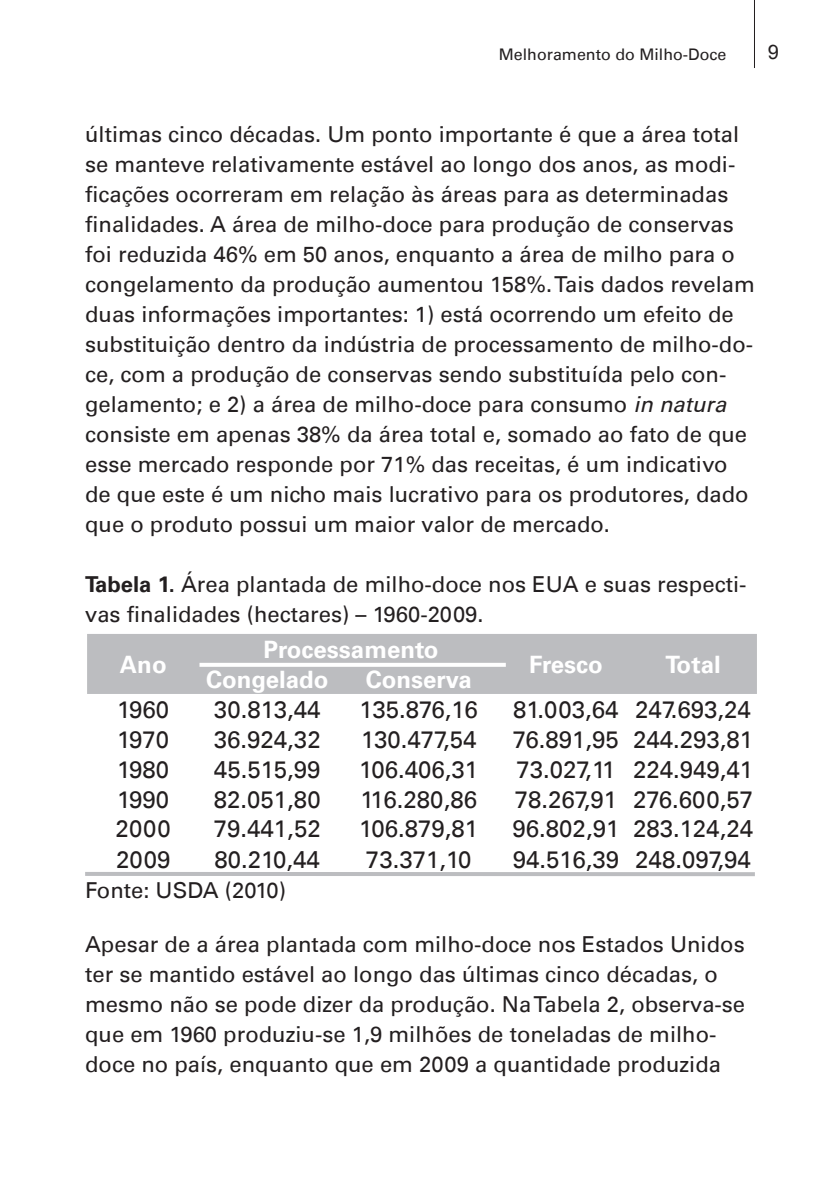
<style>
.page{position:relative;width:840px;height:1191px;background:#fff}
.page>*{position:absolute;margin:0;border:0;box-sizing:border-box;transform-origin:0 0}
.t1{font:24px "Univers LT";color:#231f20}
.t2{font:700 24px "Univers LT";color:#fff}
.t3{font:22px/30px "Univers LT";color:#231f20}
.t4{font:20px "Arial";color:#231f20}
.t5{font:16px "Univers LT";color:#231f20}
.s1{font-style:italic}
.s2{font-weight:700}
</style>
<div class="page">
<hr style="left:753px;top:0;width:1px;height:68px;background:#231f20">
<div style="left:87px;top:634px;width:669px;height:60px;background:#bcbdc0"></div>
<hr style="left:85px;top:872px;width:669px;height:4px;background:#bcbdc0">
<hr style="left:199px;top:663px;width:306px;height:4px;background:#fff">
<p class="t5" style="left:498px;top:45px;width:229px">Melhoramento do Milho-Doce</p>
<p class="t4" style="left:767px;top:38px;width:13px">9</p>
<p class="t3" style="left:85px;top:119px;width:671px">últimas cinco décadas. Um ponto importante é que a área total se manteve relativamente estável ao longo dos anos, as modi&shy;ficações ocorreram em relação às áreas para as determinadas finalidades. A área de milho-doce para produção de conservas foi reduzida 46% em 50 anos, enquanto a área de milho para o congelamento da produção aumentou 158%. Tais dados revelam duas informações importantes: 1) está ocorrendo um efeito de substituição dentro da indústria de processamento de milho-do&shy;ce, com a produção de conservas sendo substituída pelo con&shy;gelamento; e 2) a área de milho-doce para consumo <span class="s1">in natura </span>consiste em apenas 38% da área total e, somado ao fato de que esse mercado responde por 71% das receitas, é um indicativo de que este é um nicho mais lucrativo para os produtores, dado que o produto possui um maior valor de mercado.</p>
<p class="t3" style="left:85px;top:569px;width:662px"><span class="s2">Tabela 1.</span> Área plantada de milho-doce nos EUA e suas respecti&shy;vas finalidades (hectares) – 1960-2009.</p>
<p class="t2" style="left:120px;top:650px;width:48px">Ano</p>
<p class="t2" style="left:263px;top:635px;width:176px">Processamento</p>
<p class="t2" style="left:529px;top:650px;width:75px">Fresco</p>
<p class="t2" style="left:665px;top:650px;width:57px">Total</p>
<p class="t2" style="left:206px;top:665px;width:124px">Congelado</p>
<p class="t2" style="left:365px;top:665px;width:107px">Conserva</p>
<p class="t1" style="left:117px;top:695px;width:53px">1960</p>
<p class="t1" style="left:214px;top:695px;width:108px">30.813,44</p>
<p class="t1" style="left:359px;top:695px;width:120px">135.876,16</p>
<p class="t1" style="left:513px;top:695px;width:239px">81.003,64 247.693,24</p>
<p class="t1" style="left:117px;top:725px;width:53px">1970</p>
<p class="t1" style="left:214px;top:725px;width:108px">36.924,32</p>
<p class="t1" style="left:361px;top:725px;width:117px">130.477,54</p>
<p class="t1" style="left:512px;top:725px;width:242px">76.891,95 244.293,81</p>
<p class="t1" style="left:117px;top:755px;width:53px">1980</p>
<p class="t1" style="left:214px;top:755px;width:108px">45.515,99</p>
<p class="t1" style="left:359px;top:755px;width:120px">106.406,31</p>
<p class="t1" style="left:516px;top:755px;width:238px">73.027,11 224.949,41</p>
<p class="t1" style="left:117px;top:785px;width:53px">1990</p>
<p class="t1" style="left:214px;top:785px;width:108px">82.051,80</p>
<p class="t1" style="left:360px;top:785px;width:118px">116.280,86</p>
<p class="t1" style="left:514px;top:785px;width:240px">78.267,91 276.600,57</p>
<p class="t1" style="left:116px;top:814px;width:57px">2000</p>
<p class="t1" style="left:214px;top:814px;width:108px">79.441,52</p>
<p class="t1" style="left:359px;top:814px;width:120px">106.879,81</p>
<p class="t1" style="left:512px;top:814px;width:242px">96.802,91 283.124,24</p>
<p class="t1" style="left:116px;top:845px;width:56px">2009</p>
<p class="t1" style="left:214px;top:845px;width:107px">80.210,44</p>
<p class="t1" style="left:366px;top:845px;width:107px">73.371,10</p>
<p class="t1" style="left:512px;top:845px;width:240px">94.516,39 248.097,94</p>
<p class="t3" style="left:85px;top:875px;width:202px">Fonte: USDA (2010)</p>
<p class="t3" style="left:85px;top:929px;width:661px">Apesar de a área plantada com milho-doce nos Estados Unidos ter se mantido estável ao longo das últimas cinco décadas, o mesmo não se pode dizer da produção. Na Tabela 2, observa-se que em 1960 produziu-se 1,9 milhões de toneladas de milho&shy;doce no país, enquanto que em 2009 a quantidade produzida</p>
</div>
